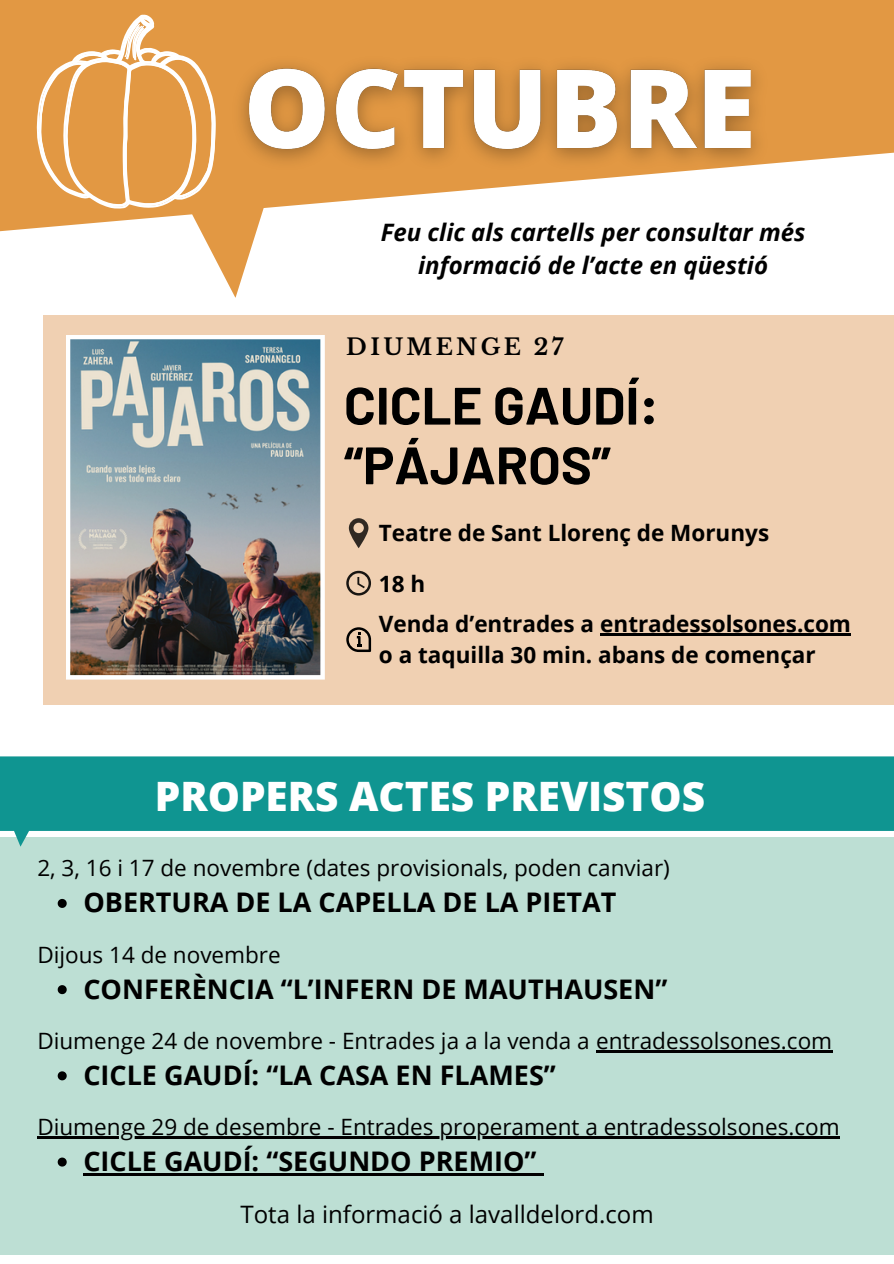
<style>
.page{position:relative;width:894px;height:1264px;background:#fff}
.page>*{position:absolute;margin:0;border:0;box-sizing:border-box;transform-origin:0 0}
.t1{font:700 52.5px/59.7px "Barlow";color:#000}
.t2{font:800 40.5px "Open Sans";color:#fff}
.t3{font:700 27px "Open Sans";color:#000}
.t4{font:italic 700 24px/32.7px "Open Sans";color:#000;text-align:center}
.t5{font:24px "Open Sans";color:#000}
.t6{font:22.5px "Open Sans";color:#000}
.t7{font:700 22.5px/31.5px "Open Sans";color:#000}
.t8{font:700 22.5px "Libre Baskerville";letter-spacing:.15em;color:#000}
</style>
<div class="page">
<svg style="left:0;top:0;width:893px;height:298px"></svg>
<img style="left:220px;top:31px;width:559px;height:150px">
<svg style="left:37px;top:15px;width:178px;height:194px;background:#e6a861"></svg>
<div style="left:0;top:836px;width:893px;height:418px;background:#bddfd4"></div>
<svg style="left:0;top:756px;width:893px;height:90px;fill:#0f9591"></svg>
<hr style="left:37px;top:1136px;width:803px;height:2px;background:#000">
<svg style="left:58px;top:1157px;width:9px;height:9px"></svg>
<hr style="left:83px;top:1173px;width:453px;height:2px;background:#000">
<svg style="left:536px;top:1173px;width:7px;height:2px"></svg>
<hr style="left:596px;top:1049px;width:236px;height:3px;background:#000">
<svg style="left:58px;top:1071px;width:9px;height:9px"></svg>
<svg style="left:58px;top:898px;width:9px;height:9px"></svg>
<div style="left:43px;top:315px;width:850px;height:389px;background:#f0d0b2"></div>
<svg style="left:346px;top:571px;width:25px;height:24px"></svg>
<svg style="left:346px;top:627px;width:25px;height:25px"></svg>
<svg style="left:349px;top:518px;width:19px;height:30px"></svg>
<hr style="left:600px;top:633px;width:251px;height:2px;background:#000">
<img style="left:66px;top:335px;width:258px;height:344px">
<svg style="left:58px;top:985px;width:9px;height:9px"></svg>
<p class="t4" style="left:380px;top:216px;width:426px">Feu clic als cartells per consultar més informació de l’acte en qüestió</p>
<p class="t8" style="left:346px;top:333px;width:219px">DIUMENGE 27</p>
<h6 class="t1" style="left:344px;top:374px;width:316px">CICLE GAUDÍ: “PÁJAROS”</h6>
<p class="t7" style="left:379px;top:516px;width:391px">Teatre de Sant Llorenç de Morunys</p>
<p class="t7" style="left:379px;top:567px;width:48px">18 h</p>
<h6 class="t7" style="left:379px;top:607px;width:473px">Venda d’entrades a entradessolsones.com o a taquilla 30 min. abans de començar</h6>
<p class="t2" style="left:155px;top:767px;width:551px">PROPERS ACTES PREVISTOS</p>
<h5 class="t6" style="left:37px;top:852px;width:633px">2, 3, 16 i 17 de novembre (dates provisionals, poden canviar)</h5>
<h2 class="t3" style="left:83px;top:883px;width:534px">OBERTURA DE LA CAPELLA DE LA PIETAT</h2>
<h3 class="t6" style="left:37px;top:938px;width:245px">Dijous 14 de novembre</h3>
<p class="t3" style="left:83px;top:969px;width:585px">CONFERÈNCIA “L’INFERN DE MAUTHAUSEN”</p>
<p class="t6" style="left:37px;top:1024px;width:796px">Diumenge 24 de novembre - Entrades ja a la venda a entradessolsones.com</p>
<p class="t3" style="left:83px;top:1055px;width:474px">CICLE GAUDÍ: “LA CASA EN FLAMES”</p>
<p class="t6" style="left:37px;top:1110px;width:803px">Diumenge 29 de desembre - Entrades properament a entradessolsones.com</p>
<p class="t3" style="left:83px;top:1142px;width:454px">CICLE GAUDÍ: “SEGUNDO PREMIO”</p>
<p class="t5" style="left:240px;top:1197px;width:414px">Tota la informació a lavalldelord.com</p>
</div>
